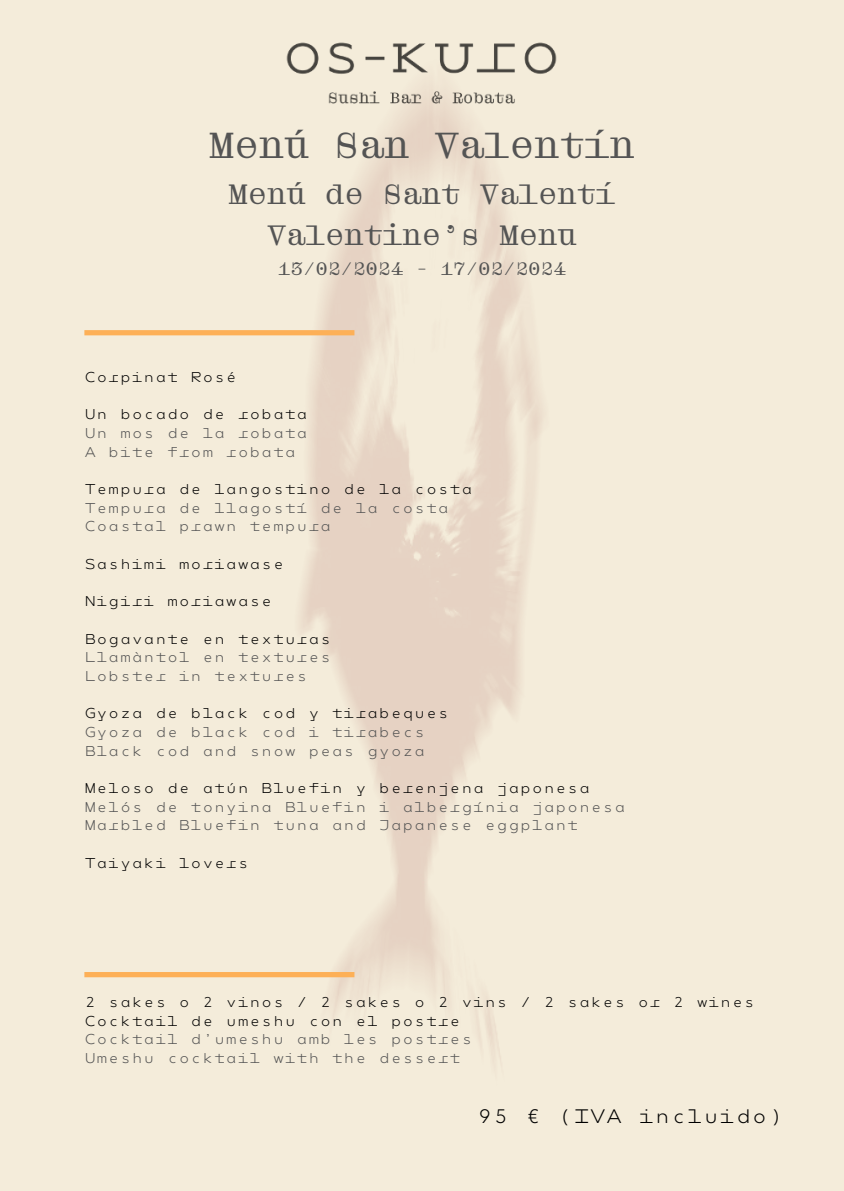
<style>
.page{position:relative;width:844px;height:1191px;background:#fff}
.page>*{position:absolute;margin:0;border:0;box-sizing:border-box;transform-origin:0 0}
.t1{font:38.5px "Droulers WEB";color:#545454}
.t2{font:29.75px/40.6px "Droulers WEB";color:#545454;text-align:center}
.t3{font:19.25px "Droulers WEB";color:#545454}
.t4{font:100 19.25px "NEXT Pan Mono";color:#000}
.t5{font:100 14px/18.7px "NEXT Pan Mono";color:#545454}
.t6{font:100 14px/18.7px "NEXT Pan Mono";color:#000}
</style>
<div class="page">
<div style="left:0;top:0;width:843px;height:1190px;background:#f4ecda"></div>
<img style="left:286px;top:42px;width:271px;height:232px">
<div style="left:84px;top:330px;width:270px;height:5px;background:#fdb057"></div>
<div style="left:84px;top:972px;width:270px;height:5px;background:#fdb057"></div>
<h1 class="t1" style="left:209px;top:122px;width:427px">Menú San Valentín</h1>
<h2 class="t2" style="left:228px;top:173px;width:388px">Menú de Sant Valentí<br>Valentine’s Menu</h2>
<h3 class="t3" style="left:278px;top:257px;width:289px">13/02/2024 - 17/02/2024</h3>
<p class="t6" style="left:84px;top:368px;width:154px">Corpinat Rosé</p>
<p class="t6" style="left:84px;top:405px;width:225px">Un bocado de robata</p>
<p class="t5" style="left:84px;top:424px;width:225px">Un mos de la robata<br>A bite from robata</p>
<p class="t6" style="left:84px;top:480px;width:390px">Tempura de langostino de la costa</p>
<p class="t5" style="left:84px;top:499px;width:366px">Tempura de llagostí de la costa<br>Coastal prawn tempura</p>
<p class="t6" style="left:84px;top:555px;width:201px">Sashimi moriawase</p>
<p class="t6" style="left:84px;top:592px;width:190px">Nigiri moriawase</p>
<p class="t6" style="left:84px;top:629px;width:248px">Bogavante en texturas</p>
<p class="t5" style="left:84px;top:648px;width:248px">Llamàntol en textures<br>Lobster in textures</p>
<p class="t6" style="left:84px;top:704px;width:366px">Gyoza de black cod y tirabeques</p>
<p class="t5" style="left:84px;top:723px;width:343px">Gyoza de black cod i tirabecs<br>Black cod and snow peas gyoza</p>
<p class="t6" style="left:84px;top:779px;width:507px">Meloso de atún Bluefin y berenjena japonesa</p>
<p class="t5" style="left:84px;top:797px;width:542px">Melós de tonyina Bluefin i albergínia japonesa<br>Marbled Bluefin tuna and Japanese eggplant</p>
<p class="t6" style="left:84px;top:853px;width:166px">Taiyaki lovers</p>
<p class="t6" style="left:84px;top:993px;width:672px">2 sakes o 2 vinos / 2 sakes o 2 vins / 2 sakes or 2 wines<br>Cocktail de umeshu con el postre</p>
<p class="t5" style="left:84px;top:1030px;width:390px">Cocktail d’umeshu amb les postres<br>Umeshu cocktail with the dessert</p>
<h3 class="t4" style="left:476px;top:1105px;width:309px">95 € (IVA incluido)</h3>
</div>
